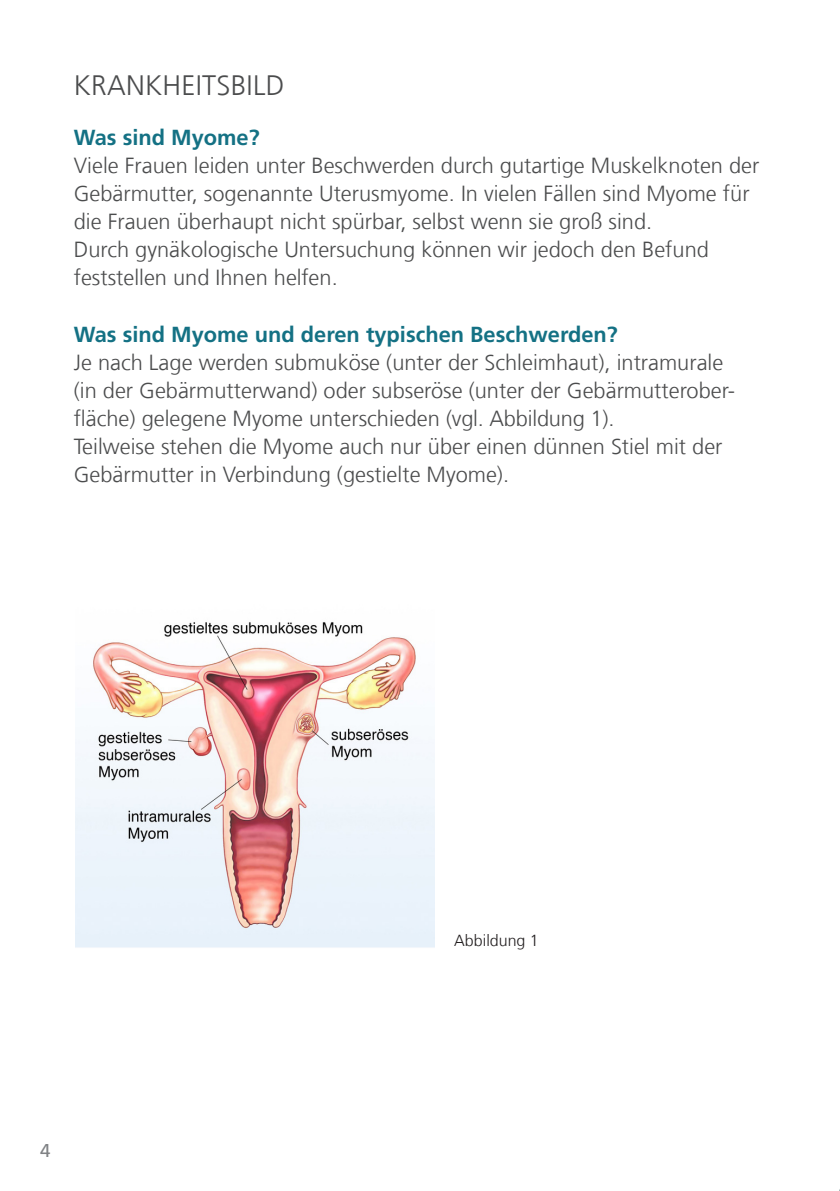
<style>
.page{position:relative;width:840px;height:1191px;background:#fff}
.page>*{position:absolute;margin:0;border:0;box-sizing:border-box;transform-origin:0 0}
.subheadline{font:300 28px "Frutiger LT Com";letter-spacing:.01em;color:#4b4c4d}
.subheadline-2{font:300 21.8px/28px "Frutiger LT Com";color:#4b4c4d}
.fließtext{font:300 21.8px/28px "Frutiger LT Com";color:#4b4c4d}
.fließtext-2{font:700 21.8px "Frutiger LT Com";color:#147184}
.t1{font:18.6px "Frutiger LT Com";color:#808285}
.fließtext-3{font:300 16px "Frutiger LT Com";color:#231f20}
.s1{font-weight:700;color:#147184}
</style>
<div class="page">
<img style="left:76px;top:622px;width:358px;height:326px">
<p class="subheadline" style="left:74px;top:69px;width:212px">KRANKHEITSBILD</p>
<p class="subheadline-2" style="left:74px;top:124px;width:686px"><span class="s1">Was sind Myome?<br></span>Viele Frauen leiden unter Beschwerden durch gutartige Muskelknoten der Gebärmutter, sogenannte Uterusmyome. In vielen Fällen sind Myome für die Frauen überhaupt nicht spürbar, selbst wenn sie groß sind.<br>Durch gynäkologische Untersuchung können wir jedoch den Befund feststellen und Ihnen helfen.</p>
<p class="fließtext-2" style="left:74px;top:321px;width:545px">Was sind Myome und deren typischen Beschwerden?</p>
<p class="fließtext" style="left:74px;top:348px;width:662px">Je nach Lage werden submuköse (unter der Schleimhaut), intramurale (in der Gebärmutterwand) oder subseröse (unter der Gebärmutterober&shy;fläche) gelegene Myome unterschieden (vgl. Abbildung 1).<br>Teilweise stehen die Myome auch nur über einen dünnen Stiel mit der Gebärmutter in Verbindung (gestielte Myome).</p>
<p class="t1" style="left:40px;top:1139px;width:12px">4</p>
<p class="fließtext-3" style="left:454px;top:931px;width:86px">Abbildung 1</p>
</div>
